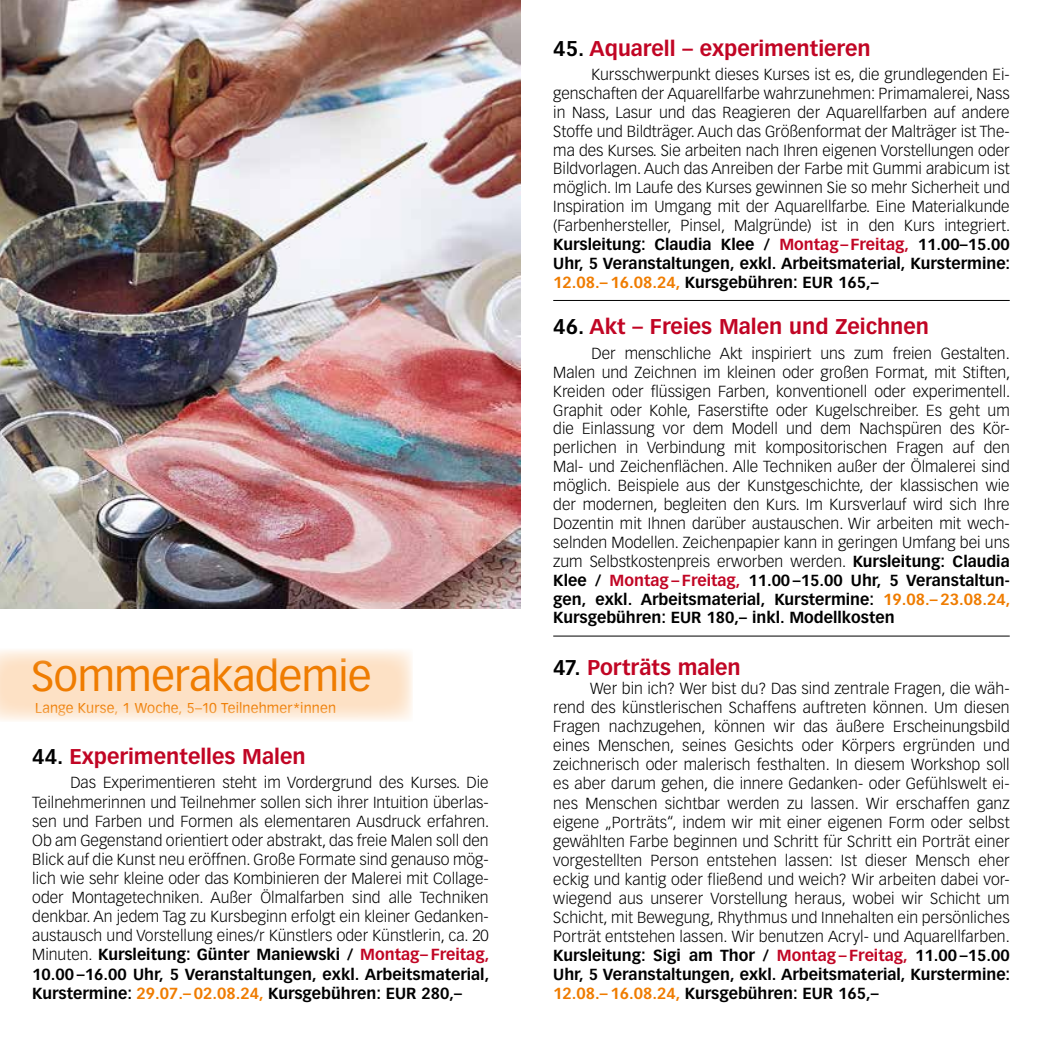
<style>
.page{position:relative;width:1042px;height:1042px;background:#fff}
.page>*{position:absolute;margin:0;border:0;box-sizing:border-box;transform-origin:0 0}
.t1{font:42px "Vectora LT Pro";letter-spacing:-.01em;color:#ef7c00}
.t2{font:700 21px "Vectora LT Pro";color:#c10524}
.t3{font:300 15.75px/19.1px "Vectora LT Pro";color:#000;text-align:justify}
.t4{font:14px "Vectora LT Pro";letter-spacing:.01em;color:#ef7c00}
.s1{color:#000}
.s2{font-weight:700}
.s3{font-weight:700;color:#c10524}
.s4{font-weight:700;color:#ef7c00}
</style>
<div class="page">
<svg style="left:0;top:650px;width:412px;height:71px;background:#fde5ce"></svg>
<img style="left:0;top:0;width:521px;height:609px">
<hr style="left:553px;top:300px;width:456px;height:1px;background:#000">
<hr style="left:553px;top:636px;width:456px;height:1px;background:#000">
<h1 class="t1" style="left:31px;top:650px;width:342px">Sommerakademie</h1>
<p class="t4" style="left:35px;top:699px;width:302px">Lange Kurse, 1 Woche, 5–10 Teilnehmer*innen</p>
<h2 class="t2" style="left:32px;top:744px;width:275px"><span class="s1">44.</span> Experimentelles Malen</h2>
<p class="t3" style="left:32px;top:773px;width:458px;text-indent:38px">Das Experimentieren steht im Vordergrund des Kurses. Die Teilnehmerinnen und Teilnehmer sollen sich ihrer Intuition überlas&shy;sen und Farben und Formen als elementaren Ausdruck erfahren.<br>Ob am Gegenstand orientiert oder abstrakt, das freie Malen soll den Blick auf die Kunst neu eröffnen. Große Formate sind genauso mög&shy;lich wie sehr kleine oder das Kombinieren der Malerei mit Collage&shy;oder Montagetechniken. Außer Ölmalfarben sind alle Techniken denkbar. An jedem Tag zu Kursbeginn erfolgt ein kleiner Gedanken&shy;austausch und Vorstellung eines/r Künstlers oder Künstlerin, ca. 20<br>Minuten. <span class="s2">Kursleitung: Günter Maniewski /</span> <span class="s3">Montag– Freitag, </span><span class="s2">10.00 –16.00 Uhr, 5 Veranstaltungen, exkl. Arbeitsmaterial, Kurstermine:</span> <span class="s4">29.07.– 02.08.24,</span> <span class="s2">Kursgebühren: EUR 280,–</span></p>
<h2 class="t2" style="left:553px;top:36px;width:319px"><span class="s1">45.</span> Aquarell – experimentieren</h2>
<p class="t3" style="left:553px;top:65px;width:458px;text-indent:38px">Kursschwerpunkt dieses Kurses ist es, die grundlegenden Ei&shy;genschaften der Aquarellfarbe wahrzunehmen: Primamalerei, Nass in Nass, Lasur und das Reagieren der Aquarellfarben auf andere Stoffe und Bildträger. Auch das Größenformat der Malträger ist The&shy;ma des Kurses. Sie arbeiten nach Ihren eigenen Vorstellungen oder Bildvorlagen. Auch das Anreiben der Farbe mit Gummi arabicum ist möglich. Im Laufe des Kurses gewinnen Sie so mehr Sicherheit und Inspiration im Umgang mit der Aquarellfarbe. Eine Materialkunde (Farbenhersteller, Pinsel, Malgründe) ist in den Kurs integriert.<br><span class="s2">Kursleitung: Claudia Klee /</span> <span class="s3">Montag–Freitag,</span> <span class="s2">11.00–15.00<br>Uhr, 5 Veranstaltungen, exkl. Arbeitsmaterial, Kurstermine:<br></span><span class="s4">12.08.– 16.08.24,</span> <span class="s2">Kursgebühren: EUR 165,–</span></p>
<h2 class="t2" style="left:553px;top:313px;width:377px"><span class="s1">46.</span> Akt – Freies Malen und Zeichnen</h2>
<p class="t3" style="left:553px;top:344px;width:458px;text-indent:38px">Der menschliche Akt inspiriert uns zum freien Gestalten.<br>Malen und Zeichnen im kleinen oder großen Format, mit Stiften, Kreiden oder flüssigen Farben, konventionell oder experimentell.<br>Graphit oder Kohle, Faserstifte oder Kugelschreiber. Es geht um die Einlassung vor dem Modell und dem Nachspüren des Kör&shy;perlichen in Verbindung mit kompositorischen Fragen auf den Mal- und Zeichenflächen. Alle Techniken außer der Ölmalerei sind möglich. Beispiele aus der Kunstgeschichte, der klassischen wie der modernen, begleiten den Kurs. Im Kursverlauf wird sich Ihre Dozentin mit Ihnen darüber austauschen. Wir arbeiten mit wech&shy;selnden Modellen. Zeichenpapier kann in geringen Umfang bei uns zum Selbstkostenpreis erworben werden. <span class="s2">Kursleitung: Claudia Klee /</span> <span class="s3">Montag – Freitag,</span> <span class="s2">11.00 –15.00 Uhr, 5 Veranstaltun&shy;gen, exkl. Arbeitsmaterial, Kurstermine:</span> <span class="s4">19.08.– 23.08.24, </span><span class="s2">Kursgebühren: EUR 180,– inkl. Modellkosten</span></p>
<h2 class="t2" style="left:553px;top:655px;width:189px"><span class="s1">47.</span> Porträts malen</h2>
<p class="t3" style="left:553px;top:679px;width:458px;text-indent:37px">Wer bin ich? Wer bist du? Das sind zentrale Fragen, die wäh&shy;rend des künstlerischen Schaffens auftreten können. Um diesen Fragen nachzugehen, können wir das äußere Erscheinungsbild eines Menschen, seines Gesichts oder Körpers ergründen und zeichnerisch oder malerisch festhalten. In diesem Workshop soll es aber darum gehen, die innere Gedanken- oder Gefühlswelt ei&shy;nes Menschen sichtbar werden zu lassen. Wir erschaffen ganz eigene „Porträts“, indem wir mit einer eigenen Form oder selbst gewählten Farbe beginnen und Schritt für Schritt ein Porträt einer vorgestellten Person entstehen lassen: Ist dieser Mensch eher eckig und kantig oder fließend und weich? Wir arbeiten dabei vor&shy;wiegend aus unserer Vorstellung heraus, wobei wir Schicht um Schicht, mit Bewegung, Rhythmus und Innehalten ein persönliches Porträt entstehen lassen. Wir benutzen Acryl- und Aquarellfarben.<br><span class="s2">Kursleitung: Sigi am Thor /</span> <span class="s3">Montag – Freitag,</span> <span class="s2">11.00 –15.00<br>Uhr, 5 Veranstaltungen, exkl. Arbeitsmaterial, Kurstermine:<br></span><span class="s4">12.08.– 16.08.24,</span> <span class="s2">Kursgebühren: EUR 165,–</span></p>
</div>
